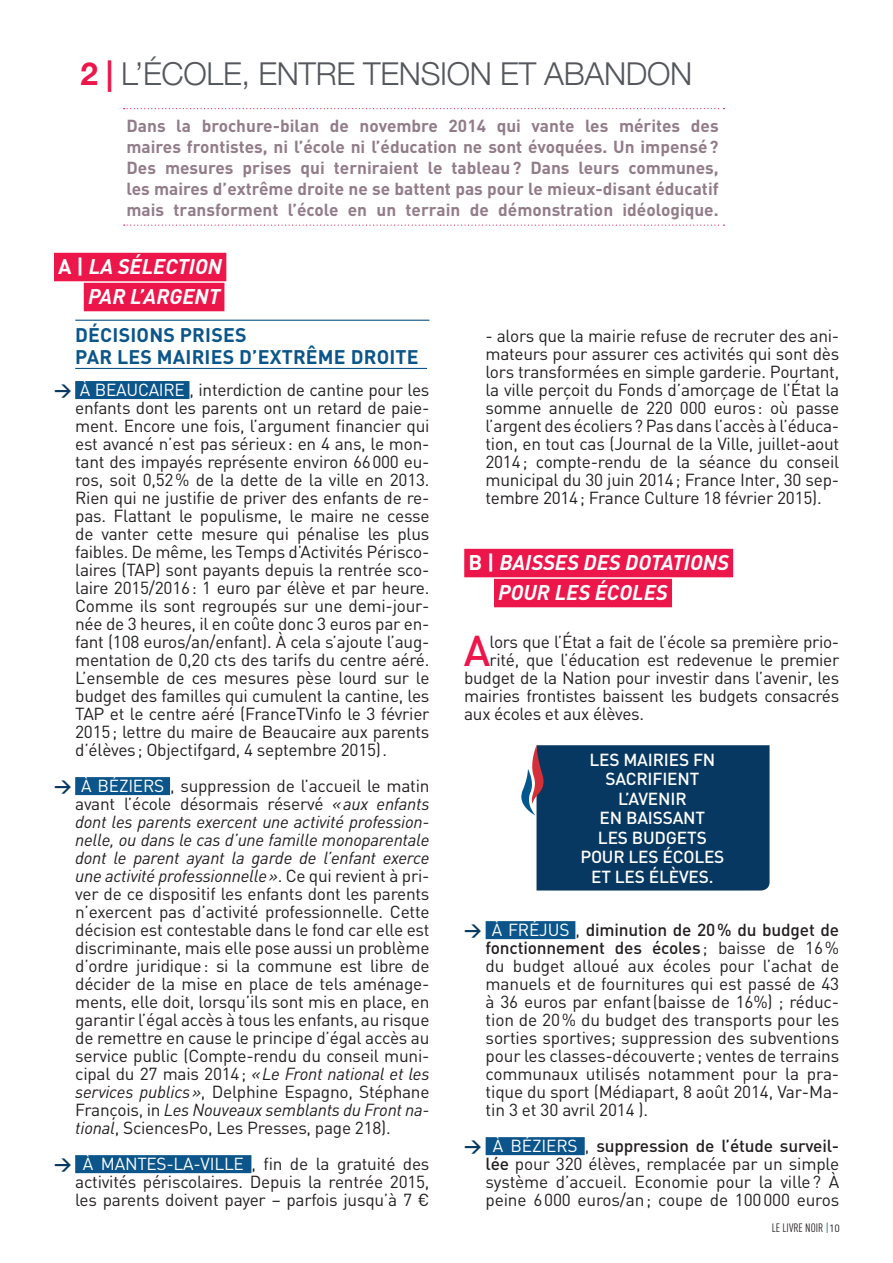
<style>
.page{position:relative;width:893px;height:1263px;background:#fff}
.page>*{position:absolute;margin:0;border:0;box-sizing:border-box;transform-origin:0 0}
.t1{font:500 42.6px "DIN";color:#ed164b}
.t2{font:300 31.5px "Helvetica Neue";letter-spacing:-.01em;color:#54575c}
.t3{font:italic 700 21px/30px "DIN";color:#fff;text-align:right}
.t4{font:700 19.5px/21.6px "DIN";letter-spacing:.01em;color:#0b558a}
.t5{font:17.25px/18px "DIN";letter-spacing:-.015em;color:#231f20;text-align:justify}
.t6{font:700 17.25px/21px "DIN";color:#927c89;text-align:justify}
.t7{font:500 17.25px/19.5px "DIN";letter-spacing:-.01em;color:#fff;text-align:center}
.t8{font:12px "DIN Cond Regular Alternate";color:#231f20}
.s1{font-weight:700;color:#ed164b}
.s2{font-style:normal}
.s3{font-weight:700;color:#073861}
.s4{color:#fff}
.s5{font-style:italic}
.s6{font-family:"DIN Euro"}
.s7{font-weight:500}
.s8{color:#0b558a}
.s9{font-family:"DIN";font-size:10.5px}
</style>
<div class="page">
<div style="left:54px;top:253px;width:172px;height:28px;background:#ed164b"></div>
<div style="left:84px;top:283px;width:140px;height:28px;background:#ed164b"></div>
<hr style="left:75px;top:320px;width:354px;height:1px;background:#0b558a">
<hr style="left:75px;top:368px;width:352px;height:1px;background:#0b558a">
<div style="left:75px;top:381px;width:114px;height:18px;background:#0b558a"></div>
<div style="left:75px;top:777px;width:95px;height:18px;background:#0b558a"></div>
<div style="left:75px;top:1155px;width:176px;height:18px;background:#0b558a"></div>
<svg style="left:124px;top:108px;width:600px;height:1px"></svg>
<svg style="left:124px;top:225px;width:600px;height:1px"></svg>
<div style="left:464px;top:549px;width:269px;height:28px;background:#ed164b"></div>
<div style="left:494px;top:579px;width:178px;height:28px;background:#ed164b"></div>
<div style="left:486px;top:921px;width:89px;height:18px;background:#0b558a"></div>
<div style="left:486px;top:1137px;width:99px;height:18px;background:#0b558a"></div>
<svg style="left:521px;top:745px;width:248px;height:145px;background:#17436a"></svg>
<h2 class="t2" style="left:81px;top:48px;width:613px"><span class="s1">2 |</span> L’ÉCOLE, ENTRE TENSION ET ABANDON</h2>
<p class="t6" style="left:127px;top:115px;width:594px">Dans la brochure-bilan de novembre 2014 qui vante les mérites des maires frontistes, ni l’école ni l’éducation ne sont évoquées. Un impensé?<br>Des mesures prises qui terniraient le tableau? Dans leurs communes, les maires d’extrême droite ne se battent pas pour le mieux-disant éducatif mais transforment l’école en un terrain de démonstration idéologique.</p>
<p class="t3" style="left:58px;top:251px;width:165px"><span class="s2">A |</span> LA SÉLECTION<br>PAR L’ARGENT</p>
<p class="t4" style="left:75px;top:323px;width:345px">DÉCISIONS PRISES<br>PAR LES MAIRIES D’EXTRÊME DROITE</p>
<p class="t5" style="left:75px;top:380px;width:356px;text-indent:-21px"><span class="s3">&gt;</span> <span class="s4">À BEAUCAIRE</span> , interdiction de cantine pour les enfants dont les parents ont un retard de paie&shy;ment. Encore une fois, l’argument financier qui est avancé n’est pas sérieux: en 4 ans, le mon&shy;tant des impayés représente environ 66000 eu&shy;ros, soit 0,52% de la dette de la ville en 2013.<br>Rien qui ne justifie de priver des enfants de re&shy;pas. Flattant le populisme, le maire ne cesse de vanter cette mesure qui pénalise les plus faibles. De même, les Temps d’Activités Périsco&shy;laires (TAP) sont payants depuis la rentrée sco&shy;laire 2015/2016: 1 euro par élève et par heure.<br>Comme ils sont regroupés sur une demi-jour&shy;née de 3 heures, il en coûte donc 3 euros par en&shy;fant (108 euros/an/enfant). À cela s’ajoute l’aug&shy;mentation de 0,20 cts des tarifs du centre aéré.<br>L’ensemble de ces mesures pèse lourd sur le budget des familles qui cumulent la cantine, les TAP et le centre aéré (FranceTVinfo le 3 février 2015; lettre du maire de Beaucaire aux parents d’élèves; Objectifgard, 4 septembre 2015).</p>
<p class="t5" style="left:75px;top:776px;width:356px;text-indent:-21px"><span class="s3">&gt;</span> <span class="s4">À BÉZIERS</span> , suppression de l’accueil le matin avant l’école désormais réservé <span class="s5">«aux enfants dont les parents exercent une activité profession&shy;nelle, ou dans le cas d’une famille monoparentale dont le parent ayant la garde de l’enfant exerce une activité professionnelle»</span>. Ce qui revient à pri&shy;ver de ce dispositif les enfants dont les parents n’exercent pas d’activité professionnelle. Cette décision est contestable dans le fond car elle est discriminante, mais elle pose aussi un problème d’ordre juridique: si la commune est libre de décider de la mise en place de tels aménage&shy;ments, elle doit, lorsqu’ils sont mis en place, en garantir l’égal accès à tous les enfants, au risque de remettre en cause le principe d’égal accès au service public (Compte-rendu du conseil muni&shy;cipal du 27 mais 2014; <span class="s5">«Le Front national et les services publics»</span>, Delphine Espagno, Stéphane François, in <span class="s5">Les Nouveaux semblants du Front na&shy;tional</span>, SciencesPo, Les Presses, page 218).</p>
<p class="t5" style="left:75px;top:1154px;width:356px;text-indent:-21px"><span class="s3">&gt;</span> <span class="s4">À MANTES-LA-VILLE</span> , fin de la gratuité des activités périscolaires. Depuis la rentrée 2015, les parents doivent payer – parfois jusqu’à 7 <span class="s6">2</span></p>
<p class="t5" style="left:485px;top:326px;width:355px">- alors que la mairie refuse de recruter des ani&shy;mateurs pour assurer ces activités qui sont dès lors transformées en simple garderie. Pourtant, la ville perçoit du Fonds d’amorçage de l’État la somme annuelle de 220 000 euros: où passe l’argent des écoliers? Pas dans l’accès à l’éduca&shy;tion, en tout cas (Journal de la Ville, juillet-aout 2014; compte-rendu de la séance du conseil municipal du 30 juin 2014; France Inter, 30 sep&shy;tembre 2014; France Culture 18 février 2015).</p>
<p class="t3" style="left:498px;top:547px;width:232px;text-align:left;text-indent:-30px"><span class="s2">B |</span> BAISSES DES DOTATIONS<br>POUR LES ÉCOLES</p>
<h1 class="t1" style="left:464px;top:623px;width:28px">A</h1>
<p class="t5" style="left:490px;top:632px;width:351px">lors que l’État a fait de l’école sa première prio-</p>
<p class="t5" style="left:490px;top:650px;width:351px">rité, que l’éducation est redevenue le premier</p>
<p class="t5" style="left:464px;top:668px;width:377px">budget de la Nation pour investir dans l’avenir, les</p>
<p class="t5" style="left:464px;top:686px;width:377px">mairies frontistes baissent les budgets consacrés</p>
<p class="t5" style="left:464px;top:704px;width:181px">aux écoles et aux élèves.</p>
<p class="t7" style="left:580px;top:749px;width:146px">LES MAIRIES FN<br>SACRIFIENT<br>L’AVENIR<br>EN BAISSANT<br>LES BUDGETS<br>POUR LES ÉCOLES<br>ET LES ÉLÈVES.</p>
<p class="t5" style="left:486px;top:920px;width:355px;text-indent:-21px"><span class="s3">&gt;</span> <span class="s4">À FRÉJUS</span> , <span class="s7">diminution de 20% du budget de fonctionnement des écoles</span>; baisse de 16% du budget alloué aux écoles pour l’achat de manuels et de fournitures qui est passé de 43 à 36 euros par enfant(baisse de 16%) ; réduc&shy;tion de 20% du budget des transports pour les sorties sportives; suppression des subventions pour les classes-découverte; ventes de terrains communaux utilisés notamment pour la pra&shy;tique du sport (Médiapart, 8 août 2014, Var-Ma&shy;tin 3 et 30 avril 2014 ).</p>
<p class="t5" style="left:486px;top:1136px;width:355px;text-indent:-21px"><span class="s3">&gt;</span> <span class="s4">À BÉZIERS</span> , <span class="s7">suppression de l’étude surveil&shy;lée</span> pour 320 élèves, remplacée par un simple système d’accueil. Economie pour la ville? À peine 6000 euros/an; coupe de 100000 euros</p>
<p class="t8" style="left:772px;top:1221px;width:70px">LE LIVRE NOIR <span class="s8">|</span><span class="s9">10</span></p>
</div>
